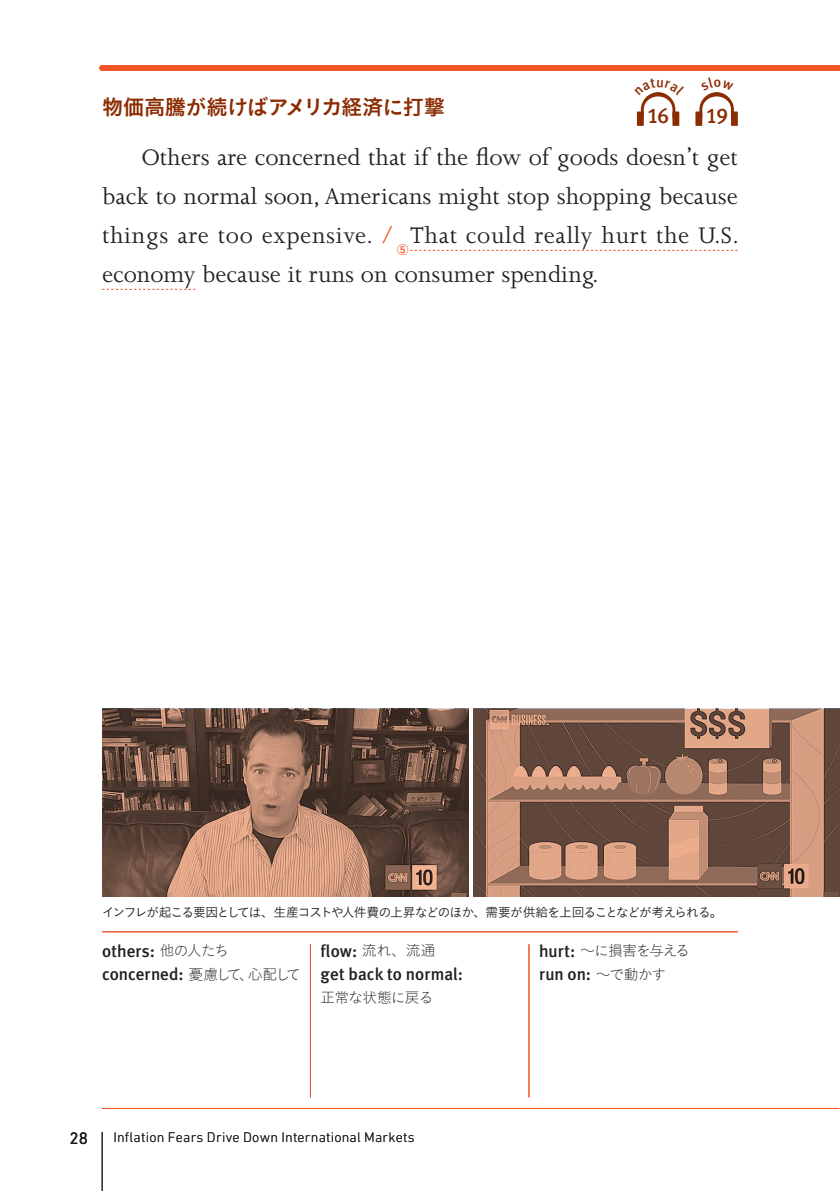
<style>
.page{position:relative;width:840px;height:1191px;background:#fff}
.page>*{position:absolute;margin:0;border:0;box-sizing:border-box;transform-origin:0 0}
.t1{font:25.8px/39px "Joanna";color:#231f20;text-align:justify}
.t2{font:21.2px "Koburina Go Std N W6";letter-spacing:-.035em;color:#8b2c03}
.t3{font:21.2px "Meta Plus Medium Caps";color:#8b2c03}
.t4{font:500 17.2px/23.4px "Meta Plus";letter-spacing:.005em;color:#231f20}
.t5{font:17px "DIN Next LT Pro";color:#231f20}
.t6{font:14.8px "Koburina Go Std N W1";letter-spacing:-.09em;color:#231f20}
.t7{font:14.8px "Koburina Go Std N W1";letter-spacing:-.065em;color:#231f20}
.t8{font:300 14.2px "DIN Next LT Pro";letter-spacing:.015em;color:#231f20}
.t9{font:12.8px "Koburina Go Std N W3";letter-spacing:-.075em;color:#231f20}
.t10{font:11.4px "Koburina Go Std N W6";color:#f15424}
.s1{color:#f15424}
.s2{font-family:"Koburina Go Std N W1";font-weight:400;font-size:14.8px}
.s3{font-family:"Meta Plus";font-weight:500;font-size:17.2px}
</style>
<div class="page">
<hr style="left:102px;top:1132px;width:1px;height:59px;background:#231f20">
<hr style="left:102px;top:1108px;width:736px;height:1px;background:#f15424">
<svg style="left:99px;top:65px;width:740px;height:6px;background:#f15526"></svg>
<hr style="left:102px;top:931px;width:635px;height:1px;background:#f15424">
<hr style="left:310px;top:944px;width:1px;height:153px;background:#f15424">
<hr style="left:528px;top:944px;width:1px;height:153px;background:#f15424">
<svg style="left:410px;top:250px;width:327px;height:1px"></svg>
<svg style="left:102px;top:289px;width:93px;height:1px"></svg>
<svg style="left:102px;top:709px;width:366px;height:187px;background:#7c5b4b"></svg>
<svg style="left:473px;top:709px;width:366px;height:187px;background:#936c59"></svg>
<svg style="left:636px;top:92px;width:44px;height:34px"></svg>
<svg style="left:695px;top:92px;width:42px;height:34px"></svg>
<p class="t2" style="left:102px;top:91px;width:344px">物価高騰が続けばアメリカ経済に打撃</p>
<p class="t3" style="left:647px;top:104px;width:23px">16</p>
<p class="t3" style="left:705px;top:104px;width:24px">19</p>
<p class="t1" style="left:102px;top:138px;width:636px;text-indent:40px">Others are concerned that if the flow of goods doesn’t get back to normal soon, Americans might stop shopping because things are too expensive. <span class="s1">/</span></p>
<p class="t1" style="left:102px;top:216px;width:638px;text-indent:308px">That could really hurt the U.S. economy because it runs on consumer spending.</p>
<p class="t10" style="left:397px;top:241px;width:13px">⑤</p>
<p class="t9" style="left:102px;top:902px;width:621px">インフレが起こる要因としては、生産コストや人件費の上昇などのほか、需要が供給を上回ることなどが考えられる。</p>
<p class="t4" style="left:102px;top:938px;width:200px">others: <span class="s2">他の人たち</span>concerned: <span class="s2">憂慮して、心配して</span></p>
<p class="t4" style="left:320px;top:938px;width:144px">flow: <span class="s2">流れ、流通</span>get back to normal:</p>
<p class="t7" style="left:320px;top:986px;width:115px">正常な状態に戻る</p>
<p class="t5" style="left:69px;top:1128px;width:20px">28</p>
<p class="t8" style="left:113px;top:1128px;width:302px">Inflation Fears Drive Down International Markets</p>
<p class="t6" style="left:538px;top:939px;width:152px"><span class="s3">hurt:</span> ～に損害を与える</p>
<p class="t4" style="left:538px;top:962px;width:129px">run on: <span class="s2">～で動かす</span></p>
</div>
